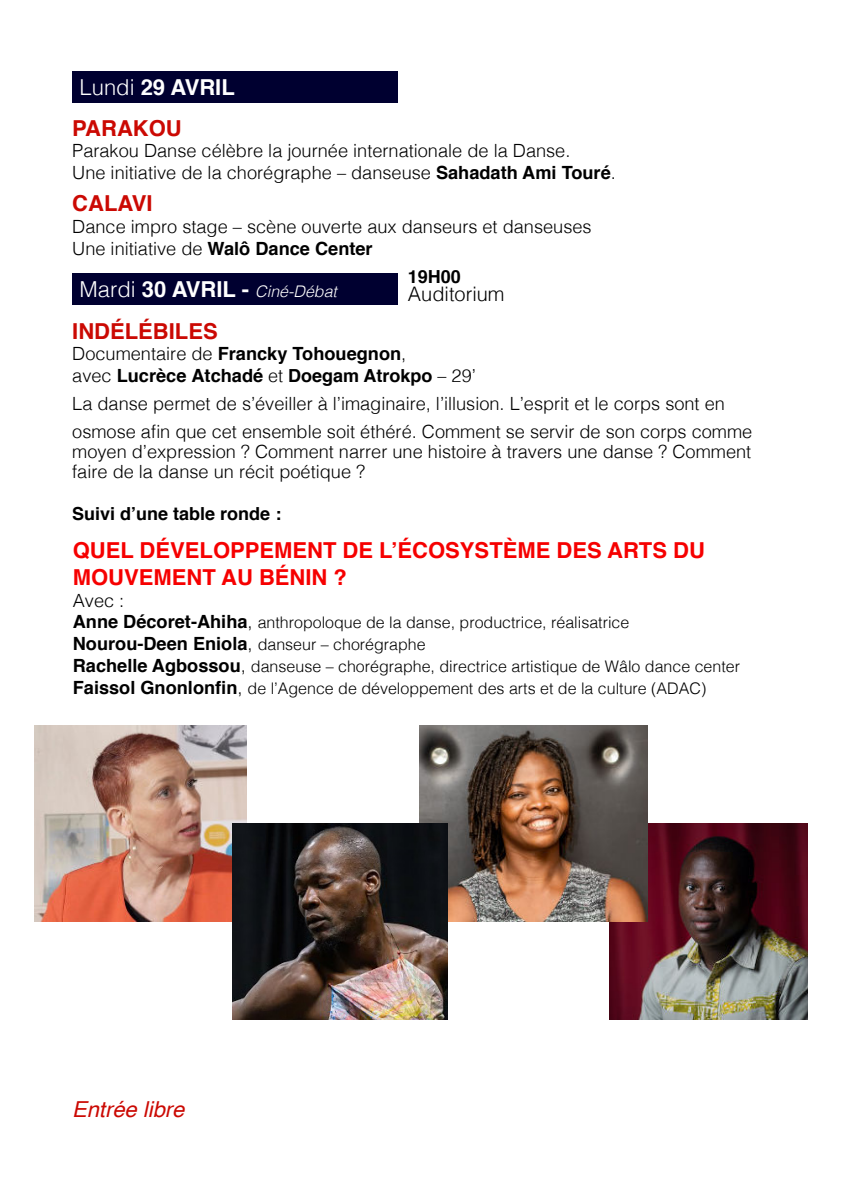
<style>
.page{position:relative;width:842px;height:1191px;background:#fff}
.page>*{position:absolute;margin:0;border:0;box-sizing:border-box;transform-origin:0 0}
.t1{font:700 22px/26.4px "Helvetica";color:#f60000}
.t2{font:700 22px "Helvetica";color:#cb0903}
.t3{font:700 22px "Helvetica";color:#fff}
.t4{font:italic 22px "Helvetica";color:#cb0903}
.t5{font:300 20px "Helvetica";color:#000}
.t6{font:300 18.2px/21.8px "Helvetica";color:#000}
.t7{font:700 18.2px/21.8px "Helvetica";color:#000}
.t8{font:700 18px "Helvetica";color:#000}
.t9{font:300 16px/21.8px "Helvetica";color:#000}
.t10{font:italic 300 16px "Helvetica";color:#fff}
.s1{font-weight:300}
.s2{font-weight:700}
.s3{font-style:normal;font-size:22px}
.s4{font-weight:700;font-style:normal;font-size:22px}
.s5{font-weight:300;font-size:18px}
.s6{font-size:18px}
.s7{font-weight:700;font-size:18.2px}
.s8{font-size:18.2px}
</style>
<div class="page">
<div style="left:72px;top:71px;width:325px;height:31px;background:#000030"></div>
<div style="left:72px;top:273px;width:325px;height:31px;background:#000030"></div>
<img style="left:610px;top:823px;width:197px;height:196px">
<img style="left:419px;top:725px;width:228px;height:196px">
<img style="left:35px;top:725px;width:211px;height:196px">
<img style="left:232px;top:823px;width:215px;height:196px">
<p class="t3" style="left:80px;top:74px;width:157px"><span class="s1">Lundi</span> 29 AVRIL</p>
<p class="t2" style="left:72px;top:115px;width:111px">PARAKOU</p>
<p class="t6" style="left:72px;top:142px;width:545px">Parakou Danse célèbre la journée internationale de la Danse.<br>Une initiative de la chorégraphe – danseuse <span class="s2">Sahadath Ami Touré</span>.</p>
<p class="t2" style="left:72px;top:191px;width:82px">CALAVI</p>
<p class="t6" style="left:72px;top:217px;width:521px">Dance impro stage – scène ouverte aux danseurs et danseuses<br>Une initiative de <span class="s2">Walô Dance Center</span></p>
<p class="t8" style="left:408px;top:266px;width:55px">19H00</p>
<p class="t10" style="left:80px;top:285px;width:259px"><span class="s3">Mardi</span> <span class="s4">30 AVRIL -</span> Ciné-Débat</p>
<p class="t5" style="left:408px;top:286px;width:98px">Auditorium</p>
<p class="t2" style="left:72px;top:313px;width:147px">INDÉLÉBILES</p>
<p class="t7" style="left:72px;top:343px;width:405px"><span class="s1">Documentaire de</span> Francky Tohouegnon<span class="s1">,<br>avec</span> Lucrèce Atchadé <span class="s5">et</span> <span class="s6">Doegam Atrokpo</span> <span class="s5">– 29’</span></p>
<p class="t6" style="left:72px;top:391px;width:681px;line-height:28px">La danse permet de s’éveiller à l’imaginaire, l’illusion. L’esprit et le corps sont en osmose afin que cet ensemble soit éthéré. Comment se servir de son corps comme</p>
<p class="t6" style="left:72px;top:440px;width:680px;line-height:20px">moyen d’expression ? Comment narrer une histoire à travers une danse ? Comment faire de la danse un récit poétique ?</p>
<p class="t8" style="left:72px;top:499px;width:211px">Suivi d’une table ronde :</p>
<p class="t1" style="left:73px;top:537px;width:634px">QUEL DÉVELOPPEMENT DE L’ÉCOSYSTÈME DES ARTS DU<br>MOUVEMENT AU BÉNIN ?</p>
<p class="t6" style="left:73px;top:591px;width:53px">Avec :</p>
<p class="t9" style="left:73px;top:610px;width:669px"><span class="s7">Anne Décoret-Ahiha</span><span class="s8">,</span> anthropoloque de la danse, productrice, réalisatrice <span class="s7">Nourou-Deen Eniola</span><span class="s8">,</span> danseur – chorégraphe<br><span class="s7">Rachelle Agbossou</span><span class="s8">,</span> danseuse – chorégraphe, directrice artistique de Wâlo dance center <span class="s7">Faissol Gnonlonfin</span><span class="s8">,</span> de l’Agence de développement des arts et de la culture (ADAC)</p>
<p class="t4" style="left:72px;top:1101px;width:114px">Entrée libre</p>
</div>
